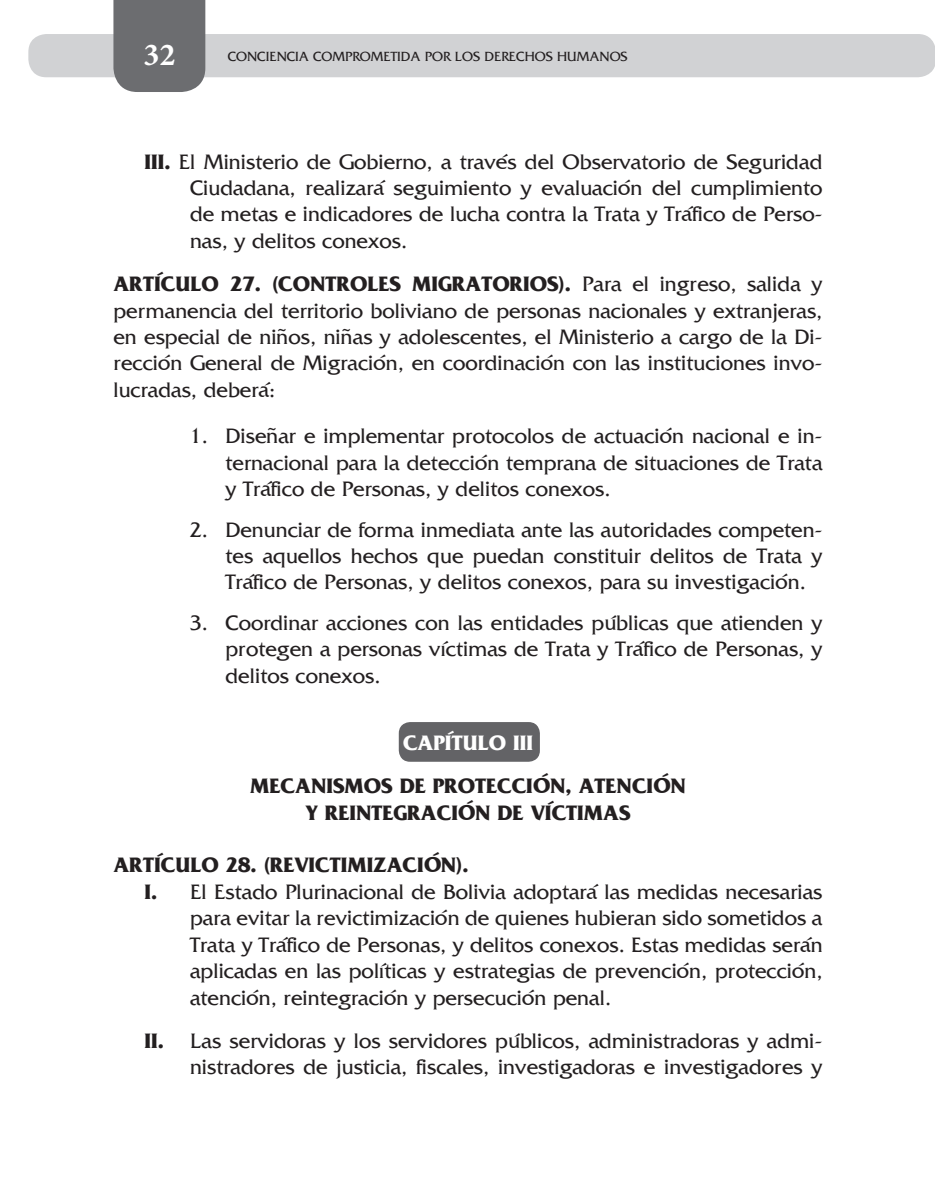
<style>
.page{position:relative;width:936px;height:1191px;background:#fff}
.page>*{position:absolute;margin:0;border:0;box-sizing:border-box;transform-origin:0 0}
.t1{font:700 32px "Minion Pro";color:#fff}
.t2{font:22px/26.4px "Fritz";color:#231f20;text-align:justify}
.t3{font:700 22px/26.4px "Fritz";color:#231f20;text-align:center}
.t4{font:700 22px "Fritz";color:#fff}
.t5{font:14px "Fritz";color:#231f20}
.s1{font-weight:700}
</style>
<div class="page">
<svg style="left:28px;top:1px;width:906px;height:91px"></svg>
<div style="left:399px;top:722px;width:141px;height:39px;background:#636366;border-radius:11px"></div>
<h1 class="t1" style="left:143px;top:32px;width:33px">32</h1>
<p class="t5" style="left:228px;top:47px;width:401px">CONCIENCIA COMPROMETIDA POR LOS DERECHOS HUMANOS</p>
<p class="t2" style="left:190px;top:148px;width:634px;text-indent:-45px"><span class="s1">III.</span> El Ministerio de Gobierno, a través del Observatorio de Seguridad Ciudadana, realizará seguimiento y evaluación del cumplimiento de metas e indicadores de lucha contra la Trata y Tráfico de Perso&shy;nas, y delitos conexos.</p>
<p class="t2" style="left:113px;top:270px;width:710px"><span class="s1">ARTÍCULO 27. (CONTROLES MIGRATORIOS).</span> Para el ingreso, salida y permanencia del territorio boliviano de personas nacionales y extranjeras, en especial de niños, niñas y adolescentes, el Ministerio a cargo de la Di&shy;rección General de Migración, en coordinación con las instituciones invo&shy;lucradas, deberá:</p>
<p class="t2" style="left:225px;top:422px;width:598px;text-indent:-36px">1. Diseñar e implementar protocolos de actuación nacional e in&shy;ternacional para la detección temprana de situaciones de Trata y Tráfico de Personas, y delitos conexos.</p>
<p class="t2" style="left:225px;top:516px;width:598px;text-indent:-36px">2. Denunciar de forma inmediata ante las autoridades competen&shy;tes aquellos hechos que puedan constituir delitos de Trata y Tráfico de Personas, y delitos conexos, para su investigación.</p>
<p class="t2" style="left:225px;top:609px;width:598px;text-indent:-36px">3. Coordinar acciones con las entidades públicas que atienden y protegen a personas víctimas de Trata y Tráfico de Personas, y delitos conexos.</p>
<p class="t4" style="left:403px;top:729px;width:131px">CAPÍTULO III</p>
<p class="t3" style="left:250px;top:772px;width:437px">MECANISMOS DE PROTECCIÓN, ATENCIÓN<br>Y REINTEGRACIÓN DE VÍCTIMAS</p>
<p class="t3" style="left:113px;top:851px;width:356px">ARTÍCULO 28. (REVICTIMIZACIÓN).</p>
<p class="t2" style="left:145px;top:878px;width:679px"><span class="s1">I.</span> El Estado Plurinacional de Bolivia adoptará las medidas necesarias</p>
<p class="t2" style="left:190px;top:904px;width:634px">para evitar la revictimización de quienes hubieran sido sometidos a</p>
<p class="t2" style="left:190px;top:930px;width:634px">Trata y Tráfico de Personas, y delitos conexos. Estas medidas serán</p>
<p class="t2" style="left:190px;top:957px;width:634px">aplicadas en las políticas y estrategias de prevención, protección,</p>
<p class="t2" style="left:190px;top:983px;width:422px">atención, reintegración y persecución penal.</p>
<p class="t2" style="left:145px;top:1027px;width:679px;text-align:right"><span class="s1">II.</span> Las servidoras y los servidores públicos, administradoras y admi&shy;nistradores de justicia, fiscales, investigadoras e investigadores y</p>
</div>
